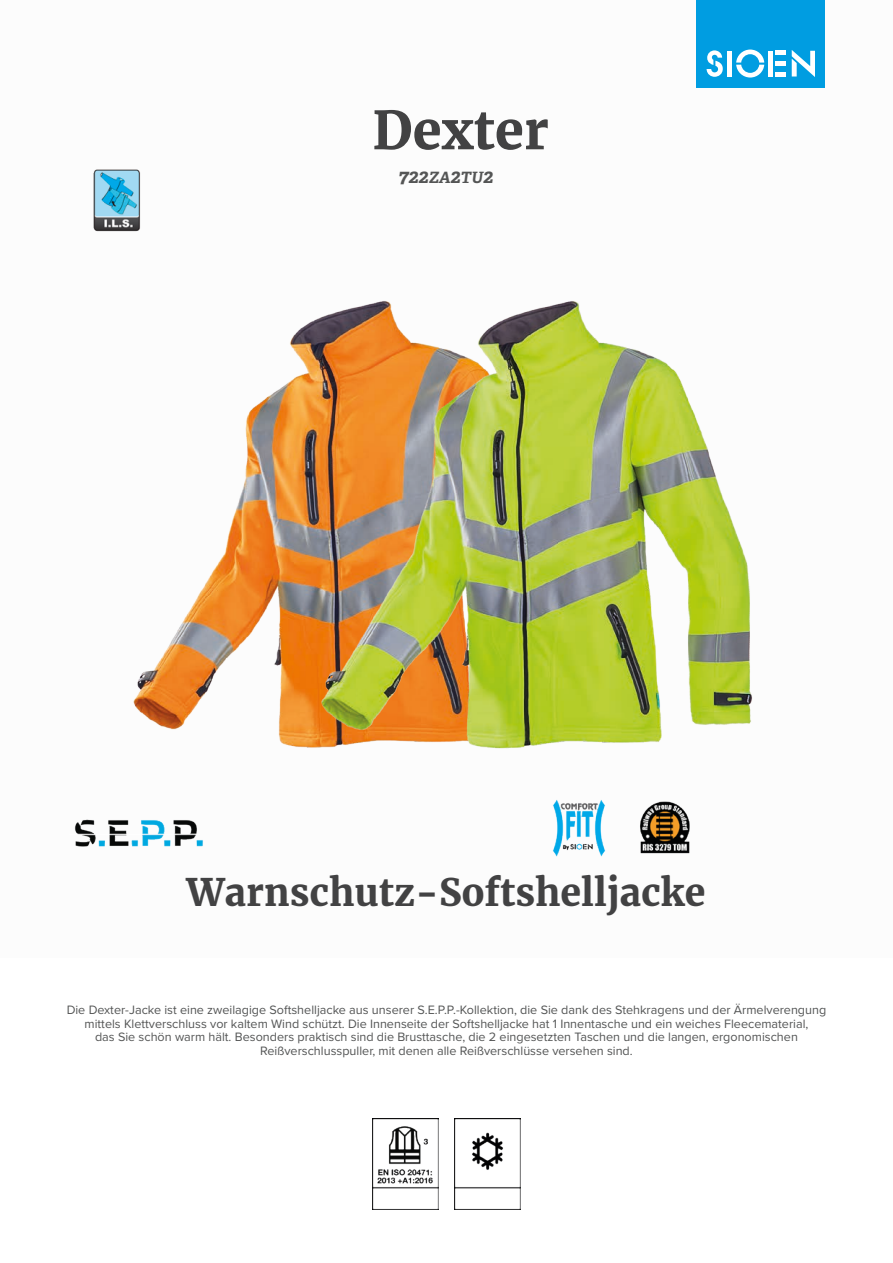
<style>
.page{position:relative;width:893px;height:1263px;background:#fff}
.page>*{position:absolute;margin:0;border:0;box-sizing:border-box;transform-origin:0 0}
.t1{font:700 52.5px "Merriweather";color:#424243}
.t2{font:700 37.5px "Merriweather";color:#424243}
.t3{font:italic 700 19.5px "Adelle";color:#545555}
.t4{font:12.6px/13.6px "Proxima Nova";color:#545555;text-align:center}
.s1{font-size:15.6px}
</style>
<div class="page">
<div style="left:697px;top:0;width:128px;height:88px;background:#009de1"></div>
<svg style="left:707px;top:50px;width:16px;height:27px"></svg>
<svg style="left:736px;top:50px;width:28px;height:28px"></svg>
<div style="left:727px;top:51px;width:5px;height:26px;background:#fff"></div>
<div style="left:768px;top:51px;width:5px;height:26px;background:#fff"></div>
<div style="left:775px;top:72px;width:11px;height:5px;background:#fff"></div>
<div style="left:775px;top:61px;width:11px;height:5px;background:#fff"></div>
<hr style="left:775px;top:51px;width:11px;height:4px;background:#fff">
<svg style="left:792px;top:50px;width:23px;height:27px"></svg>
<img style="left:93px;top:169px;width:45px;height:63px">
<img style="left:74px;top:819px;width:36px;height:28px">
<img style="left:372px;top:1118px;width:66px;height:92px">
<img style="left:454px;top:1118px;width:67px;height:92px">
<img style="left:110px;top:170px;width:188px;height:677px">
<img style="left:298px;top:301px;width:454px;height:556px">
<h1 class="t1" style="left:372px;top:95px;width:178px">Dexter</h1>
<h3 class="t3" style="left:398px;top:164px;width:96px">722<span class="s1">ZA</span>2<span class="s1">TU</span>2</h3>
<h2 class="t2" style="left:186px;top:867px;width:521px">Warnschutz-Softshelljacke</h2>
<p class="t4" style="left:67px;top:1002px;width:761px">Die Dexter-Jacke ist eine zweilagige Softshelljacke aus unserer S.E.P.P.-Kollektion, die Sie dank des Stehkragens und der Ärmelverengung mittels Klettverschluss vor kaltem Wind schützt. Die Innenseite der Softshelljacke hat 1 Innentasche und ein weiches Fleecematerial,<br>das Sie schön warm hält. Besonders praktisch sind die Brusttasche, die 2 eingesetzten Taschen und die langen, ergonomischen Reißverschlusspuller, mit denen alle Reißverschlüsse versehen sind.</p>
</div>
